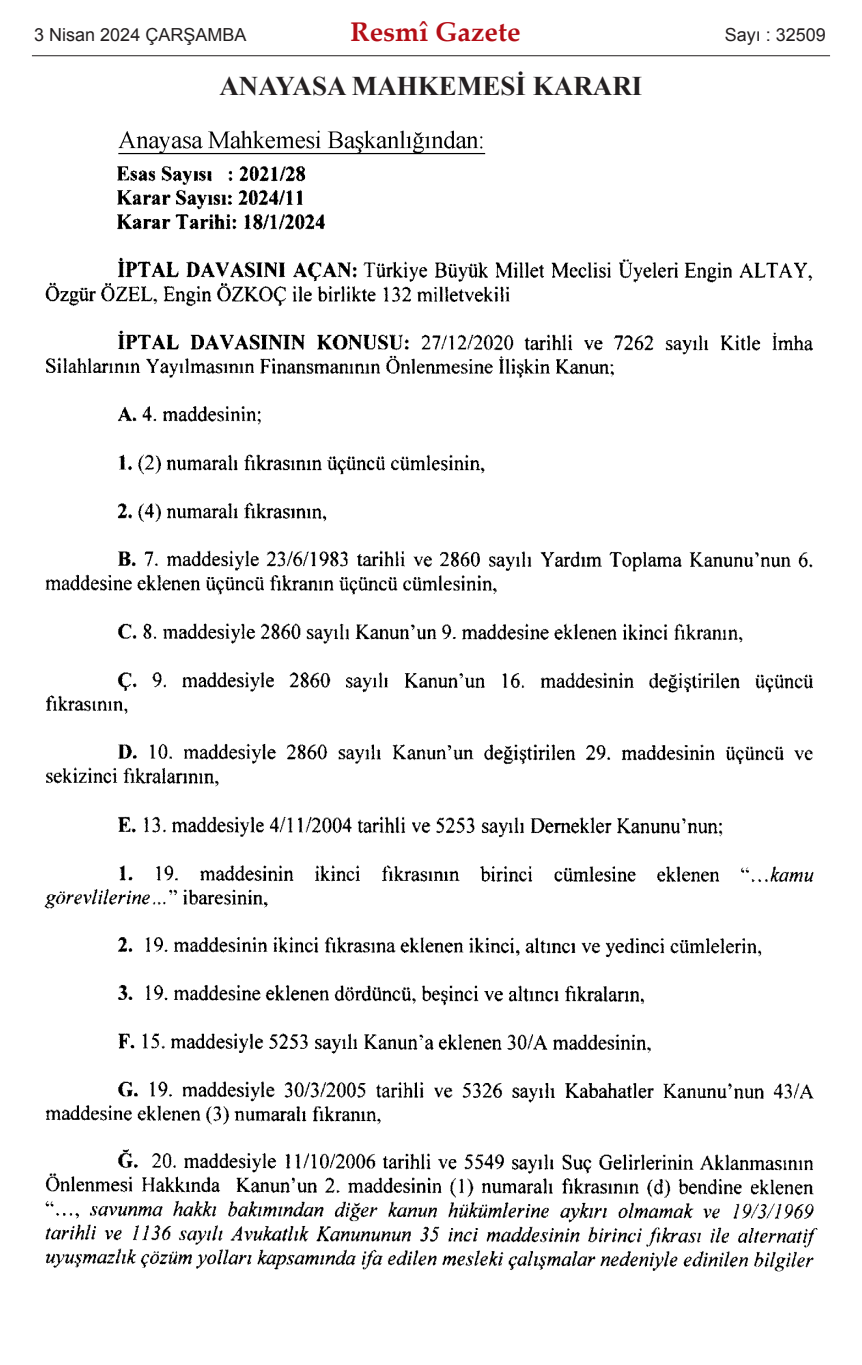
<style>
.page{position:relative;width:862px;height:1365px;background:#fff}
.page>*{position:absolute;margin:0;border:0;box-sizing:border-box;transform-origin:0 0}
.t1{font:700 27px "Times New Roman";color:#231f20}
.t2{font:700 27px "Palatino Linotype";color:#b40e16}
.t3{font:18px "Arial";color:#231f20}
</style>
<div class="page">
<img style="left:44px;top:130px;width:774px;height:1142px">
<hr style="left:32px;top:55px;width:797px;height:1px;background:#231f20">
<p class="t3" style="left:34px;top:25px;width:214px">3 Nisan 2024 ÇARŞAMBA</p>
<h1 class="t2" style="left:350px;top:21px;width:171px">Resmî Gazete</h1>
<p class="t3" style="left:724px;top:25px;width:103px">Sayı : 32509</p>
<h1 class="t1" style="left:219px;top:71px;width:424px">ANAYASA MAHKEMESİ KARARI</h1>
</div>
